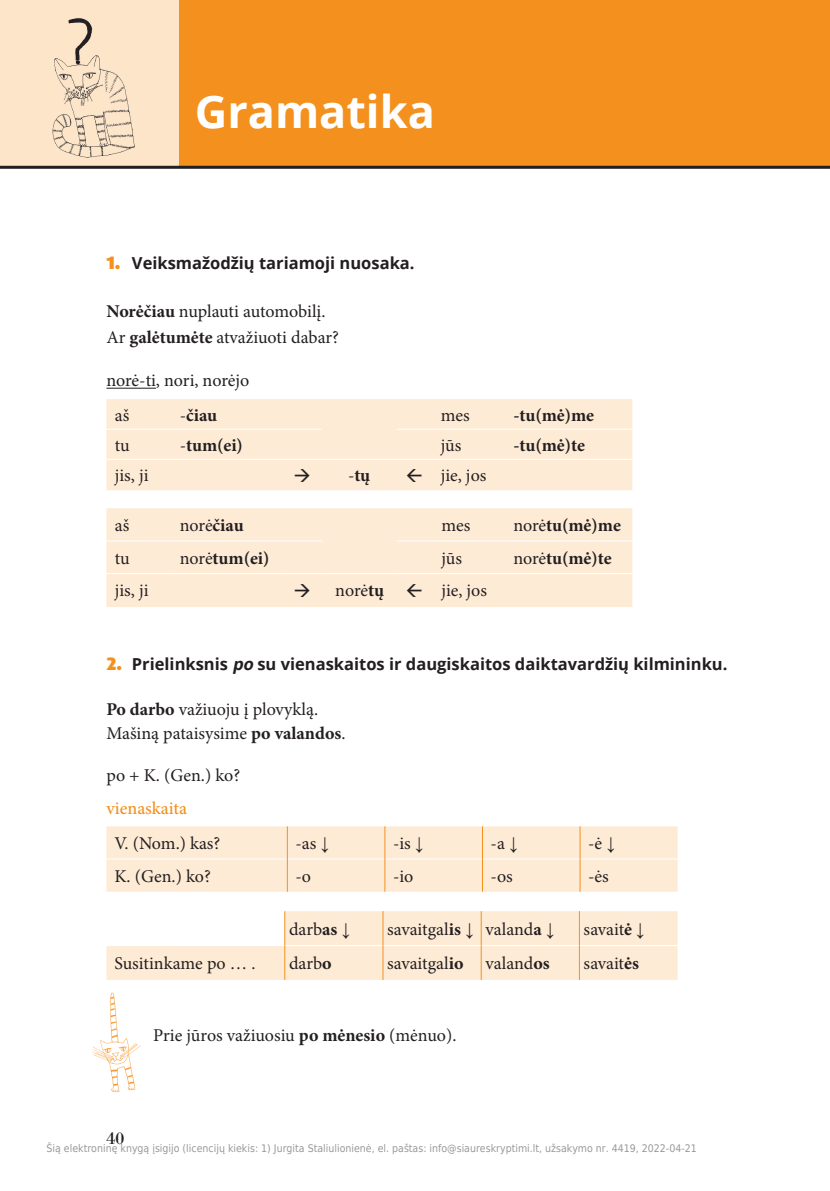
<style>
.page{position:relative;width:830px;height:1191px;background:#fff}
.page>*{position:absolute;margin:0;border:0;box-sizing:border-box;transform-origin:0 0}
.t1{font:700 45px "Open Sans";color:#fff}
.t2{font:18px/25.5px "Minion Pro";color:#231f20}
.t3{font:700 18px "Minion Pro";color:#231f20}
.t4{font:500 18px "Minion Pro";color:#f4901d}
.t5{font:18px "Bodoni Std";color:#231f20}
.t6{font:700 16.5px "Open Sans";color:#231f20}
.t7{font:10.5px "DejaVu Sans Condensed";color:#999}
.s1{font-family:"Dax Pro";font-weight:900;font-size:18px;color:#f4901d}
.s2{font-weight:700}
.s3{font-weight:400}
.s4{font-style:italic}
.s5{font-family:"Times New Roman";font-weight:700}
</style>
<div class="page">
<div style="left:0;top:0;width:829px;height:166px;background:#fde5c9"></div>
<div style="left:180px;top:0;width:649px;height:166px;background:#f4901d"></div>
<hr style="left:0;top:166px;width:829px;height:3px;background:#231f20">
<img style="left:52px;top:18px;width:83px;height:140px">
<hr style="left:106px;top:388px;width:50px;height:1px;background:#231f20">
<div style="left:106px;top:399px;width:526px;height:91px;background:#feebd6"></div>
<hr style="left:106px;top:429px;width:65px;height:1px;background:#fff">
<hr style="left:171px;top:429px;width:114px;height:1px;background:#fff">
<hr style="left:285px;top:429px;width:36px;height:1px;background:#fff">
<hr style="left:396px;top:429px;width:36px;height:1px;background:#fff">
<hr style="left:432px;top:429px;width:72px;height:1px;background:#fff">
<hr style="left:504px;top:429px;width:128px;height:1px;background:#fff">
<hr style="left:106px;top:459px;width:65px;height:1px;background:#fff">
<hr style="left:504px;top:459px;width:128px;height:1px;background:#fff">
<hr style="left:171px;top:459px;width:114px;height:1px;background:#fff">
<hr style="left:285px;top:459px;width:36px;height:1px;background:#fff">
<hr style="left:321px;top:459px;width:75px;height:1px;background:#fff">
<hr style="left:396px;top:459px;width:36px;height:1px;background:#fff">
<hr style="left:432px;top:459px;width:72px;height:1px;background:#fff">
<div style="left:106px;top:508px;width:526px;height:99px;background:#feebd6"></div>
<hr style="left:106px;top:540px;width:65px;height:1px;background:#fff">
<hr style="left:171px;top:540px;width:114px;height:1px;background:#fff">
<hr style="left:285px;top:540px;width:37px;height:1px;background:#fff">
<hr style="left:396px;top:540px;width:36px;height:1px;background:#fff">
<hr style="left:432px;top:540px;width:72px;height:1px;background:#fff">
<hr style="left:504px;top:540px;width:128px;height:1px;background:#fff">
<hr style="left:106px;top:573px;width:65px;height:1px;background:#fff">
<hr style="left:504px;top:573px;width:128px;height:1px;background:#fff">
<hr style="left:171px;top:573px;width:114px;height:1px;background:#fff">
<hr style="left:285px;top:573px;width:37px;height:1px;background:#fff">
<hr style="left:322px;top:573px;width:74px;height:1px;background:#fff">
<hr style="left:396px;top:573px;width:36px;height:1px;background:#fff">
<hr style="left:432px;top:573px;width:72px;height:1px;background:#fff">
<div style="left:106px;top:826px;width:571px;height:65px;background:#feebd6"></div>
<hr style="left:106px;top:858px;width:181px;height:1px;background:#fff">
<hr style="left:287px;top:858px;width:97px;height:1px;background:#fff">
<hr style="left:385px;top:858px;width:97px;height:1px;background:#fff">
<hr style="left:482px;top:858px;width:97px;height:1px;background:#fff">
<hr style="left:580px;top:858px;width:97px;height:1px;background:#fff">
<hr style="left:287px;top:826px;width:1px;height:33px;background:#f4901d">
<hr style="left:384px;top:826px;width:1px;height:33px;background:#f4901d">
<hr style="left:482px;top:826px;width:1px;height:33px;background:#f4901d">
<hr style="left:579px;top:826px;width:1px;height:33px;background:#f4901d">
<hr style="left:287px;top:859px;width:1px;height:32px;background:#f4901d">
<hr style="left:384px;top:859px;width:1px;height:32px;background:#f4901d">
<hr style="left:482px;top:859px;width:1px;height:32px;background:#f4901d">
<hr style="left:579px;top:859px;width:1px;height:32px;background:#f4901d">
<svg style="left:106px;top:911px;width:571px;height:69px"></svg>
<hr style="left:106px;top:945px;width:178px;height:1px;background:#fff">
<hr style="left:285px;top:945px;width:97px;height:1px;background:#fff">
<hr style="left:383px;top:945px;width:98px;height:1px;background:#fff">
<hr style="left:481px;top:945px;width:98px;height:1px;background:#fff">
<hr style="left:579px;top:945px;width:98px;height:1px;background:#fff">
<hr style="left:382px;top:911px;width:1px;height:34px;background:#f4901d">
<hr style="left:480px;top:911px;width:1px;height:34px;background:#f4901d">
<hr style="left:579px;top:911px;width:1px;height:34px;background:#f4901d">
<hr style="left:382px;top:945px;width:1px;height:35px;background:#f4901d">
<hr style="left:480px;top:945px;width:1px;height:35px;background:#f4901d">
<hr style="left:579px;top:945px;width:1px;height:35px;background:#f4901d">
<hr style="left:284px;top:911px;width:1px;height:34px;background:#f4901d">
<hr style="left:284px;top:945px;width:1px;height:35px;background:#f4901d">
<img style="left:92px;top:992px;width:49px;height:101px">
<svg style="left:406px;top:468px;width:15px;height:14px"></svg>
<svg style="left:406px;top:584px;width:15px;height:13px"></svg>
<h1 class="t1" style="left:195px;top:80px;width:241px">Gramatika</h1>
<p class="t6" style="left:106px;top:252px;width:309px"><span class="s1">1.</span> Veiksmažodžių tariamoji nuosaka.</p>
<p class="t2" style="left:106px;top:299px;width:234px"><span class="s2">Norėčiau</span> nuplauti automobilį.<br>Ar <span class="s2">galėtumėte</span> atvažiuoti dabar?</p>
<p class="t2" style="left:115px;top:363px;width:136px;line-height:34.3px;text-indent:-8px">norė-ti, nori, norėjo aš</p>
<p class="t3" style="left:180px;top:402px;width:39px"><span class="s3">-</span>čiau</p>
<p class="t2" style="left:440px;top:402px;width:30px">mes</p>
<p class="t3" style="left:513px;top:402px;width:82px">-tu(mė)me</p>
<p class="t2" style="left:115px;top:432px;width:16px">tu</p>
<p class="t3" style="left:180px;top:432px;width:65px"><span class="s3">-</span>tum(ei)</p>
<p class="t2" style="left:440px;top:432px;width:22px">jūs</p>
<p class="t3" style="left:513px;top:432px;width:73px">-tu(mė)te</p>
<p class="t2" style="left:115px;top:462px;width:35px">jis, ji</p>
<p class="t3" style="left:293px;top:462px;width:78px">→ <span class="s3">-</span>tų</p>
<p class="t2" style="left:440px;top:462px;width:47px">jie, jos</p>
<p class="t2" style="left:115px;top:513px;width:16px">aš</p>
<p class="t2" style="left:180px;top:513px;width:65px">norė<span class="s2">čiau</span></p>
<p class="t2" style="left:441px;top:513px;width:30px">mes</p>
<p class="t3" style="left:513px;top:513px;width:109px"><span class="s3">norė</span>tu(mė)me</p>
<p class="t2" style="left:115px;top:545px;width:16px">tu</p>
<p class="t3" style="left:180px;top:545px;width:91px"><span class="s3">norė</span>tum(ei)</p>
<p class="t2" style="left:441px;top:545px;width:22px">jūs</p>
<p class="t3" style="left:513px;top:545px;width:100px"><span class="s3">norė</span>tu(mė)te</p>
<p class="t2" style="left:115px;top:578px;width:35px">jis, ji</p>
<p class="t2" style="left:293px;top:578px;width:92px">→ norė<span class="s2">tų</span></p>
<p class="t2" style="left:441px;top:578px;width:47px">jie, jos</p>
<p class="t6" style="left:106px;top:652px;width:622px"><span class="s1">2.</span> Prielinksnis <span class="s4">po</span> su vienaskaitos ir daugiskaitos daiktavardžių kilmininku.</p>
<p class="t2" style="left:106px;top:697px;width:240px;line-height:24px"><span class="s2">Po darbo</span> važiuoju į plovyklą.<br>Mašiną pataisysime <span class="s2">po valandos</span>.</p>
<p class="t2" style="left:106px;top:762px;width:135px">po + K. (Gen.) ko?</p>
<p class="t4" style="left:106px;top:795px;width:82px">vienaskaita</p>
<p class="t2" style="left:114px;top:831px;width:107px">V. (Nom.) kas?</p>
<p class="t2" style="left:295px;top:831px;width:35px">-as <span class="s5">↓</span></p>
<p class="t2" style="left:393px;top:831px;width:32px">-is <span class="s5">↓</span></p>
<p class="t2" style="left:490px;top:831px;width:29px">-a <span class="s5">↓</span></p>
<p class="t2" style="left:588px;top:831px;width:29px">-ė <span class="s5">↓</span></p>
<p class="t2" style="left:114px;top:863px;width:98px">K. (Gen.) ko?</p>
<p class="t2" style="left:295px;top:863px;width:17px">-o</p>
<p class="t2" style="left:393px;top:863px;width:22px">-io</p>
<p class="t2" style="left:490px;top:863px;width:24px">-os</p>
<p class="t2" style="left:588px;top:863px;width:22px">-ės</p>
<p class="t2" style="left:289px;top:916px;width:63px">darb<span class="s2">as</span> <span class="s5">↓</span></p>
<p class="t2" style="left:387px;top:916px;width:169px">savaitgal<span class="s2">is</span> <span class="s5">↓</span> valand<span class="s2">a</span> <span class="s5">↓</span></p>
<p class="t2" style="left:583px;top:916px;width:63px">savait<span class="s2">ė</span> <span class="s5">↓</span></p>
<p class="t2" style="left:114px;top:951px;width:142px">Susitinkame po … .</p>
<p class="t2" style="left:289px;top:951px;width:44px">darb<span class="s2">o</span></p>
<p class="t2" style="left:387px;top:951px;width:164px">savaitgal<span class="s2">io</span> valand<span class="s2">os</span></p>
<p class="t2" style="left:583px;top:951px;width:57px">savait<span class="s2">ės</span></p>
<p class="t2" style="left:153px;top:1022px;width:304px">Prie jūros važiuosiu <span class="s2">po mėnesio</span> (mėnuo).</p>
<p class="t5" style="left:106px;top:1127px;width:19px">40</p>
<p class="t7" style="left:46px;top:1141px;width:651px">Šią elektroninę knygą įsigijo (licencijų kiekis: 1) Jurgita Staliulionienė, el. paštas: info@siaureskryptimi.lt, užsakymo nr. 4419, 2022-04-21</p>
</div>
